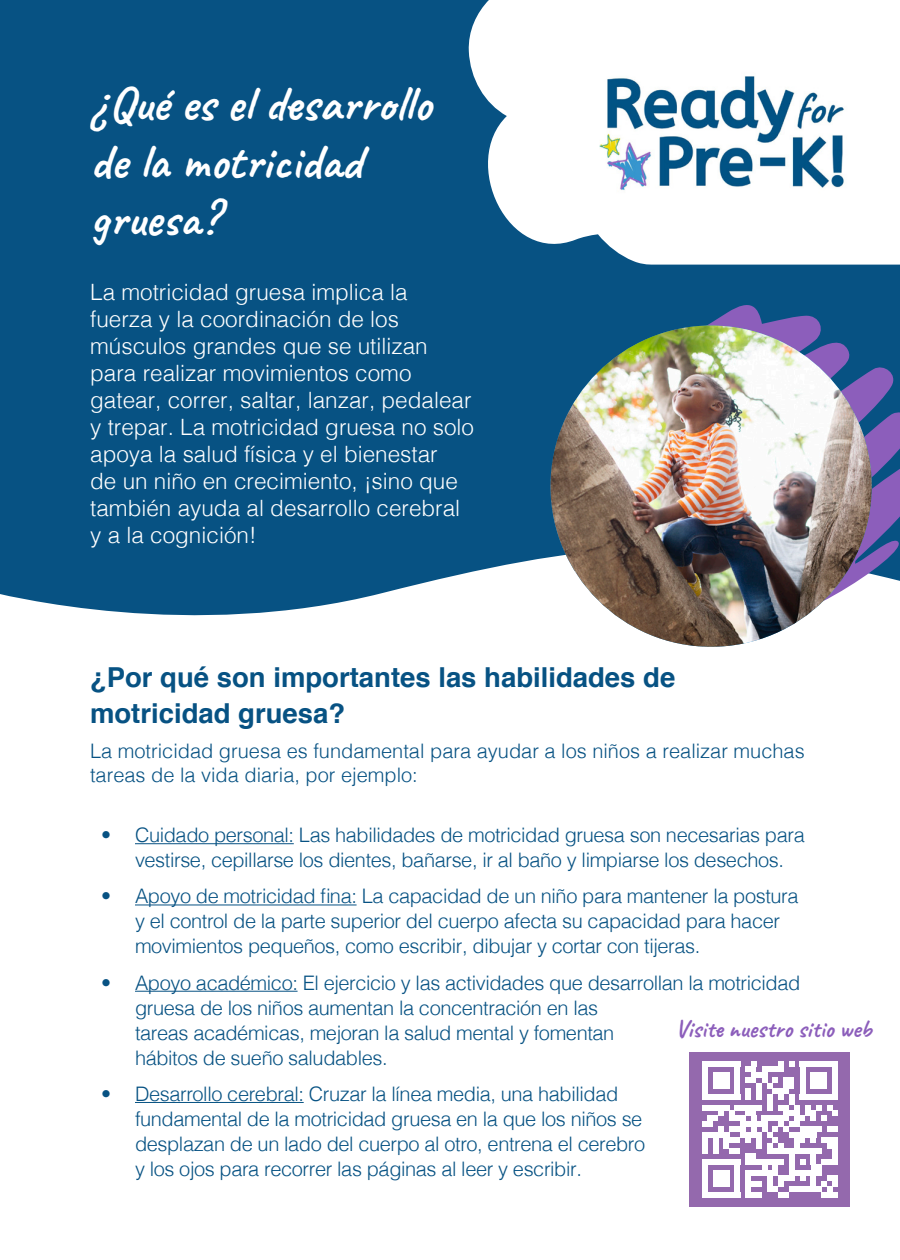
<style>
.page{position:relative;width:900px;height:1260px;background:#fff}
.page>*{position:absolute;margin:0;border:0;box-sizing:border-box;transform-origin:0 0}
.t1{font:700 50px/57.5px "Caveat";color:#fff}
.t2{font:700 27.5px/36px "Helvetica";color:#075283}
.t3{font:700 25px "Caveat";color:#8c5ebb}
.t4{font:300 22.5px/27px "Helvetica";color:#fff}
.t5{font:300 20px/25px "Helvetica";letter-spacing:-.02em;color:#075283}
.t6{font:300 20px/24px "Helvetica";color:#075283}
</style>
<div class="page">
<div style="left:0;top:0;width:900px;height:670px;background:#075283"></div>
<svg style="left:0;top:555px;width:900px;height:115px;fill:#fff"></svg>
<hr style="left:135px;top:843px;width:159px;height:1px;background:#075283">
<hr style="left:135px;top:904px;width:222px;height:1px;background:#075283">
<hr style="left:135px;top:991px;width:163px;height:1px;background:#075283">
<hr style="left:135px;top:1102px;width:169px;height:1px;background:#075283">
<svg style="left:619px;top:305px;width:281px;height:348px"></svg>
<img style="left:550px;top:326px;width:322px;height:321px;border-radius:161px">
<svg style="left:468px;top:0;width:432px;height:265px;background:#e2ebf0"></svg>
<img style="left:600px;top:68px;width:260px;height:129px">
<div style="left:690px;top:1052px;width:160px;height:154px;background:#9469ad"></div>
<div style="left:702px;top:1105px;width:27px;height:5px;background:#fff"></div>
<div style="left:707px;top:1116px;width:11px;height:5px;background:#fff"></div>
<div style="left:702px;top:1121px;width:11px;height:6px;background:#fff"></div>
<div style="left:702px;top:1132px;width:27px;height:5px;background:#fff"></div>
<svg style="left:702px;top:1137px;width:5px;height:17px"></svg>
<div style="left:745px;top:1192px;width:17px;height:5px;background:#fff"></div>
<div style="left:778px;top:1192px;width:11px;height:5px;background:#fff"></div>
<div style="left:822px;top:1192px;width:16px;height:5px;background:#fff"></div>
<div style="left:702px;top:1061px;width:38px;height:6px;background:#fff"></div>
<svg style="left:702px;top:1067px;width:5px;height:27px"></svg>
<div style="left:702px;top:1094px;width:38px;height:5px;background:#fff"></div>
<div style="left:702px;top:1159px;width:38px;height:6px;background:#fff"></div>
<svg style="left:702px;top:1165px;width:5px;height:27px"></svg>
<svg style="left:713px;top:1061px;width:125px;height:131px"></svg>
<div style="left:702px;top:1192px;width:38px;height:5px;background:#fff"></div>
<div style="left:713px;top:1170px;width:16px;height:16px;background:#fff"></div>
<h1 class="t1" style="left:90px;top:75px;width:342px">¿Qué es el desarrollo de la motricidad gruesa?</h1>
<h1 class="t4" style="left:90px;top:277px;width:385px">La motricidad gruesa implica la fuerza y la coordinación de los músculos grandes que se utilizan para realizar movimientos como gatear, correr, saltar, lanzar, pedalear y trepar. La motricidad gruesa no solo apoya la salud física y el bienestar<br>de un niño en crecimiento, ¡sino que también ayuda al desarrollo cerebral y a la cognición!</h1>
<h1 class="t2" style="left:90px;top:659px;width:587px">¿Por qué son importantes las habilidades de motricidad gruesa?</h1>
<h1 class="t6" style="left:90px;top:737px;width:716px">La motricidad gruesa es fundamental para ayudar a los niños a realizar muchas tareas de la vida diaria, por ejemplo:</h1>
<p class="t5" style="left:135px;top:821px;width:671px;text-indent:-34px">• Cuidado personal: Las habilidades de motricidad gruesa son necesarias para vestirse, cepillarse los dientes, bañarse, ir al baño y limpiarse los desechos.</p>
<p class="t5" style="left:135px;top:882px;width:665px;text-indent:-34px">• Apoyo de motricidad fina: La capacidad de un niño para mantener la postura y el control de la parte superior del cuerpo afecta su capacidad para hacer movimientos pequeños, como escribir, dibujar y cortar con tijeras.</p>
<p class="t5" style="left:135px;top:969px;width:667px;text-indent:-34px">• Apoyo académico: El ejercicio y las actividades que desarrollan la motricidad gruesa de los niños aumentan la concentración en las<br>tareas académicas, mejoran la salud mental y fomentan<br>hábitos de sueño saludables.</p>
<p class="t5" style="left:135px;top:1080px;width:512px;text-indent:-34px">• Desarrollo cerebral: Cruzar la línea media, una habilidad fundamental de la motricidad gruesa en la que los niños se desplazan de un lado del cuerpo al otro, entrena el cerebro y los ojos para recorrer las páginas al leer y escribir.</p>
<h1 class="t3" style="left:675px;top:1013px;width:198px">Visite nuestro sitio web</h1>
</div>
